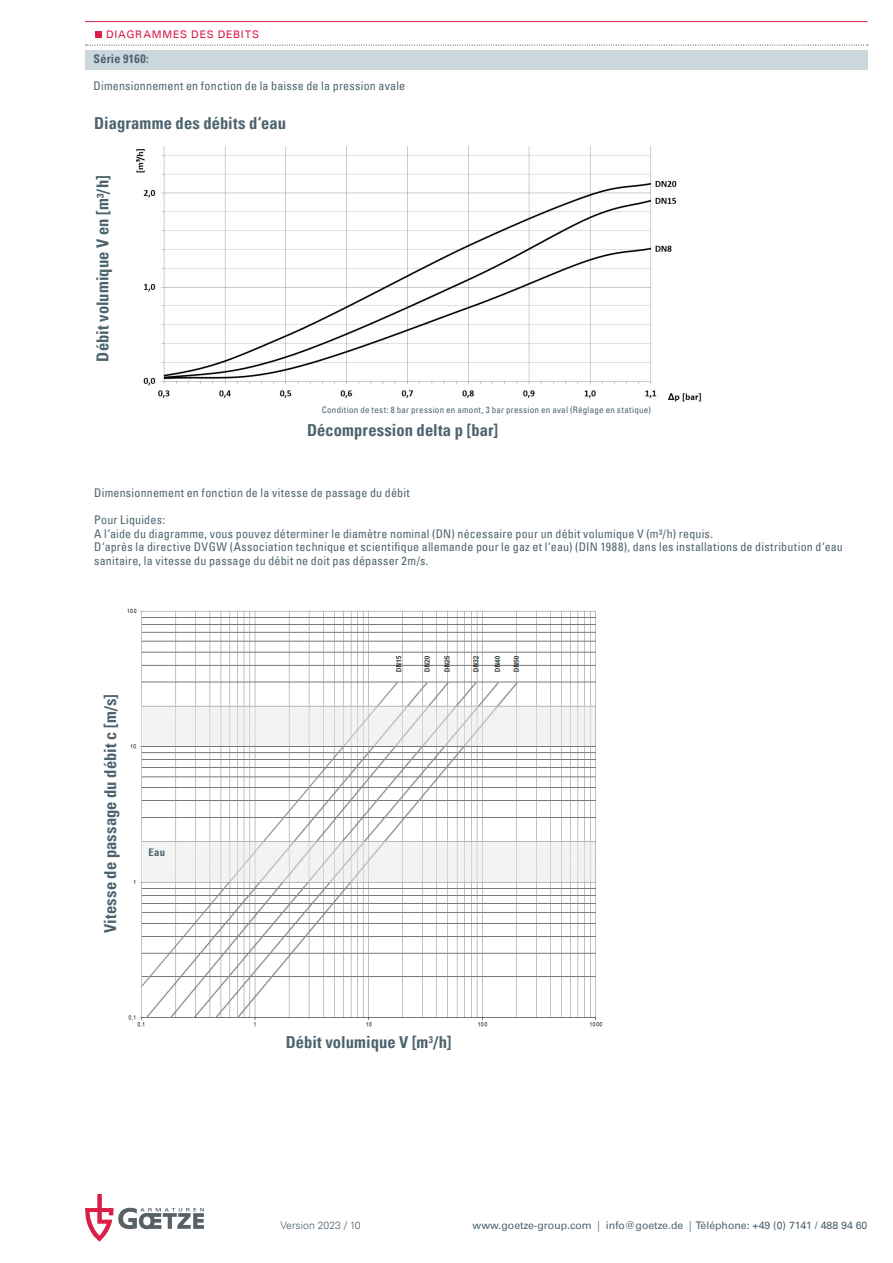
<style>
.page{position:relative;width:893px;height:1263px;background:#fff}
.page>*{position:absolute;margin:0;border:0;box-sizing:border-box;transform-origin:0 0}
.t1{font:700 condensed 16.5px "Univers";letter-spacing:.005em;color:#4d636e}
.t2{font:condensed 12px/13.5px "Univers";letter-spacing:.02em;color:#4d636e}
.t3{font:700 condensed 12px "Univers";letter-spacing:.02em;color:#4d636e}
.t4{font:10.5px "Univers";color:#4d636e}
.t5{font:10.5px "Univers";letter-spacing:.08em;color:#d91e47}
.t6{font:300 10.5px "Univers";color:#4d636e}
.t7{font:700 condensed 10.5px "Univers";color:#4d636e}
.t8{font:condensed 9px "Univers";letter-spacing:.03em;color:#4d636e}
.s1{font-weight:300}
</style>
<div class="page">
<svg style="left:85px;top:1194px;width:119px;height:47px"></svg>
<img style="left:127px;top:608px;width:476px;height:420px">
<hr style="left:85px;top:21px;width:782px;height:1px;background:#d91e47">
<div style="left:96px;top:31px;width:6px;height:7px;background:#d91e47"></div>
<div style="left:85px;top:50px;width:782px;height:19px;background:#ccd6dd"></div>
<svg style="left:86px;top:45px;width:782px;height:1px"></svg>
<img style="left:135px;top:146px;width:567px;height:256px">
<p class="t5" style="left:106px;top:28px;width:155px">DIAGRAMMES DES DEBITS</p>
<p class="t3" style="left:94px;top:51px;width:57px">Série 9160:</p>
<p class="t2" style="left:94px;top:78px;width:313px">Dimensionnement en fonction de la baisse de la pression avale</p>
<h1 class="t1" style="left:94px;top:113px;width:193px">Diagramme des débits d‘eau</h1>
<h1 class="t1" style="left:93px;top:362px;width:187px;rotate:-90deg">Débit volumique V en [m³/h]</h1>
<p class="t8" style="left:322px;top:404px;width:331px">Condition de test: 8 bar pression en amont, 3 bar pression en aval (Réglage en statique)</p>
<h1 class="t1" style="left:307px;top:420px;width:192px">Décompression delta p [bar]</h1>
<p class="t2" style="left:94px;top:486px;width:317px">Dimensionnement en fonction de la vitesse de passage du débit</p>
<p class="t2" style="left:94px;top:513px;width:750px">Pour Liquides:<br>A l‘aide du diagramme, vous pouvez déterminer le diamètre nominal (DN) nécessaire pour un débit volumique V (m³/h) requis.<br>D‘après la directive DVGW (Association technique et scientifique allemande pour le gaz et l‘eau) (DIN 1988), dans les installations de distribution d‘eau sanitaire, la vitesse du passage du débit ne doit pas dépasser 2m/s.</p>
<h1 class="t1" style="left:100px;top:933px;width:240px;rotate:-90deg">Vitesse de passage du débit c [m/s]</h1>
<p class="t7" style="left:149px;top:846px;width:18px">Eau</p>
<h1 class="t1" style="left:286px;top:1032px;width:167px">Débit volumique V [m<sup>3</sup>/h]</h1>
<p class="t6" style="left:281px;top:1219px;width:82px">Version 2023 / 10</p>
<p class="t4" style="left:473px;top:1219px;width:396px">www.goetze-group.com <span class="s1">|</span> info@goetze.de <span class="s1">|</span> Téléphone: +49 (0) 7141 / 488 94 60</p>
</div>
